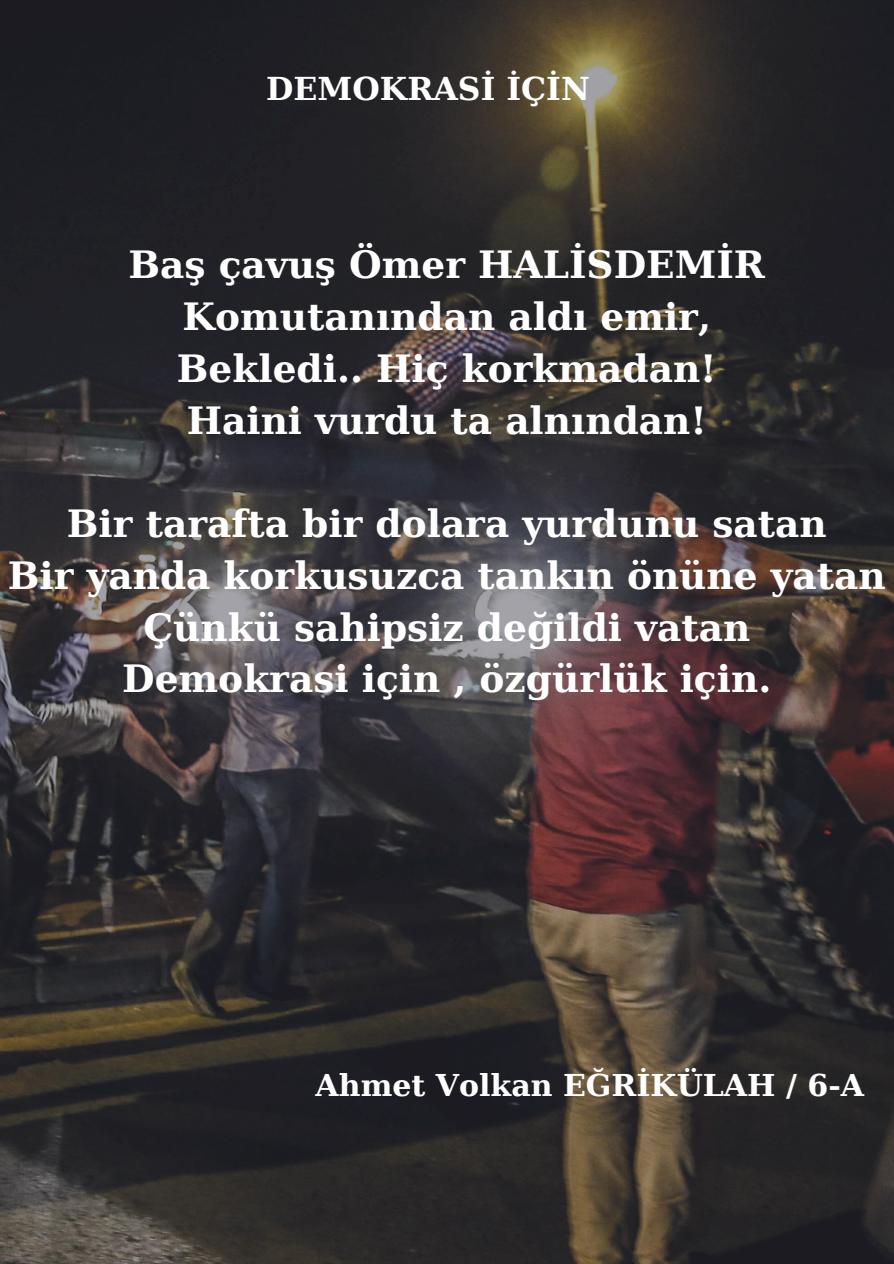
<style>
.page{position:relative;width:894px;height:1264px;background:#fff}
.page>*{position:absolute;margin:0;border:0;box-sizing:border-box;transform-origin:0 0}
.t1{font:700 37.5px/51.8px "DejaVu Serif";color:#fff;text-align:center}
.t2{font:700 31.5px "DejaVu Serif";color:#fff}
.t3{font:700 30px "DejaVu Serif";color:#fff}
</style>
<div class="page">
<img style="left:0;top:0;width:893px;height:1263px">
<p class="t2" style="left:266px;top:64px;width:325px">DEMOKRASİ İÇİN</p>
<p class="t1" style="left:128px;top:238px;width:637px">Baş çavuş Ömer HALİSDEMİR<br>Komutanından aldı emir,<br>Bekledi.. Hiç korkmadan!<br>Haini vurdu ta alnından!</p>
<p class="t1" style="left:8px;top:497px;width:879px">Bir tarafta bir dolara yurdunu satan<br>Bir yanda korkusuzca tankın önüne yatan Çünkü sahipsiz değildi vatan<br>Demokrasi için , özgürlük için.</p>
<p class="t3" style="left:315px;top:1061px;width:550px">Ahmet Volkan EĞRİKÜLAH / 6-A</p>
</div>
